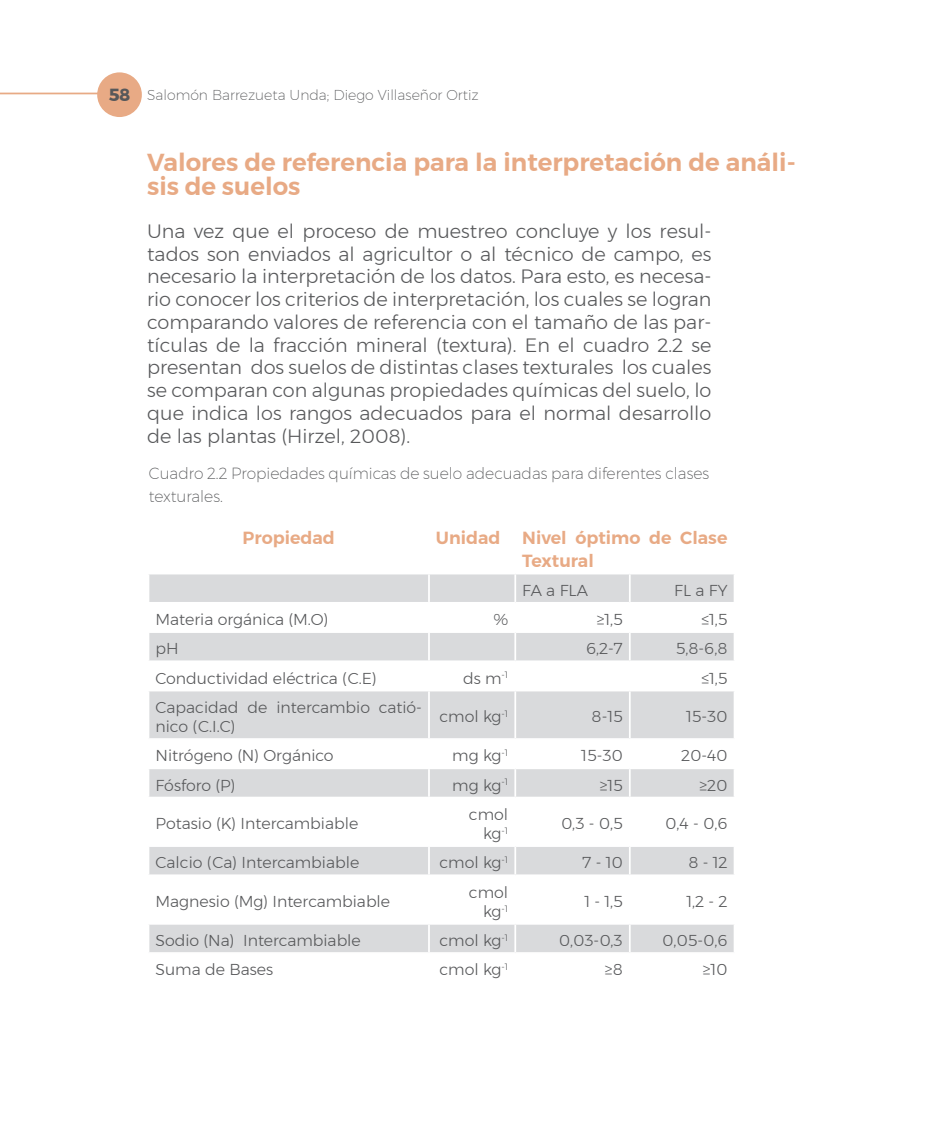
<style>
.page{position:relative;width:943px;height:1141px;background:#fff}
.page>*{position:absolute;margin:0;border:0;box-sizing:border-box;transform-origin:0 0}
.T-Texto{font:600 24.5px/24.5px "Montserrat";color:#e8aa85}
.body{font:300 19.25px/22.8px "Montserrat";color:#57585a;text-align:justify}
.Tema_de_los_cuadros{font:600 17.5px/22.8px "Montserrat";color:#e8aa85}
.body_cuadros{font:300 15.75px/19.2px "Montserrat";color:#57585a}
.body-cuadors_con_num{font:300 15.75px/19.2px "Montserrat";color:#57585a;text-align:right}
.pie_de_foto{font:200 15.75px/22.8px "Montserrat";color:#57585a}
.t1{font:200 14px "Montserrat";color:#57585a}
.s1{font-weight:700;font-size:17.5px}
</style>
<div class="page">
<div style="left:97px;top:72px;width:45px;height:45px;background:#e8aa85;border-radius:50%"></div>
<hr style="left:0;top:93px;width:98px;height:1px;background:#e8aa85">
<svg style="left:149px;top:574px;width:584px;height:378px;fill:#e0e1e2"></svg>
<hr style="left:428px;top:574px;width:2px;height:28px;background:#fff">
<hr style="left:514px;top:574px;width:2px;height:28px;background:#fff">
<hr style="left:148px;top:602px;width:281px;height:2px;background:#fff">
<svg style="left:428px;top:604px;width:1px;height:27px"></svg>
<hr style="left:429px;top:602px;width:86px;height:2px;background:#fff">
<hr style="left:514px;top:604px;width:2px;height:27px;background:#fff">
<hr style="left:515px;top:602px;width:114px;height:2px;background:#fff">
<hr style="left:629px;top:602px;width:106px;height:2px;background:#fff">
<hr style="left:148px;top:631px;width:281px;height:2px;background:#fff">
<hr style="left:428px;top:633px;width:2px;height:27px;background:#fff">
<hr style="left:429px;top:631px;width:86px;height:2px;background:#fff">
<hr style="left:514px;top:633px;width:2px;height:27px;background:#fff">
<svg style="left:629px;top:574px;width:1px;height:86px"></svg>
<hr style="left:515px;top:631px;width:114px;height:2px;background:#fff">
<hr style="left:629px;top:631px;width:106px;height:2px;background:#fff">
<hr style="left:148px;top:660px;width:281px;height:2px;background:#fff">
<svg style="left:428px;top:662px;width:1px;height:28px"></svg>
<hr style="left:429px;top:660px;width:86px;height:2px;background:#fff">
<hr style="left:514px;top:662px;width:2px;height:28px;background:#fff">
<hr style="left:515px;top:660px;width:114px;height:2px;background:#fff">
<hr style="left:629px;top:660px;width:106px;height:2px;background:#fff">
<hr style="left:148px;top:690px;width:281px;height:1px;background:#fff">
<hr style="left:428px;top:691px;width:2px;height:47px;background:#fff">
<hr style="left:428px;top:769px;width:2px;height:28px;background:#fff">
<hr style="left:428px;top:847px;width:2px;height:27px;background:#fff">
<hr style="left:428px;top:925px;width:2px;height:27px;background:#fff">
<hr style="left:429px;top:690px;width:86px;height:1px;background:#fff">
<hr style="left:514px;top:691px;width:2px;height:47px;background:#fff">
<hr style="left:629px;top:691px;width:1px;height:47px;background:#fff">
<hr style="left:514px;top:769px;width:2px;height:28px;background:#fff">
<hr style="left:514px;top:847px;width:2px;height:27px;background:#fff">
<svg style="left:629px;top:847px;width:1px;height:27px"></svg>
<hr style="left:514px;top:925px;width:2px;height:27px;background:#fff">
<hr style="left:515px;top:690px;width:114px;height:1px;background:#fff">
<hr style="left:629px;top:690px;width:106px;height:1px;background:#fff">
<hr style="left:148px;top:738px;width:281px;height:2px;background:#fff">
<hr style="left:429px;top:738px;width:86px;height:2px;background:#fff">
<hr style="left:515px;top:738px;width:114px;height:2px;background:#fff">
<hr style="left:629px;top:738px;width:106px;height:2px;background:#fff">
<svg style="left:428px;top:740px;width:1px;height:27px"></svg>
<hr style="left:514px;top:740px;width:2px;height:27px;background:#fff">
<svg style="left:629px;top:740px;width:1px;height:57px"></svg>
<hr style="left:148px;top:767px;width:281px;height:2px;background:#fff">
<hr style="left:429px;top:767px;width:86px;height:2px;background:#fff">
<hr style="left:515px;top:767px;width:114px;height:2px;background:#fff">
<hr style="left:629px;top:767px;width:106px;height:2px;background:#fff">
<hr style="left:148px;top:797px;width:281px;height:1px;background:#fff">
<hr style="left:429px;top:797px;width:86px;height:1px;background:#fff">
<hr style="left:515px;top:797px;width:114px;height:1px;background:#fff">
<hr style="left:629px;top:797px;width:106px;height:1px;background:#fff">
<hr style="left:428px;top:798px;width:1px;height:47px;background:#fff">
<hr style="left:514px;top:798px;width:2px;height:47px;background:#fff">
<hr style="left:629px;top:798px;width:1px;height:47px;background:#fff">
<hr style="left:148px;top:845px;width:281px;height:2px;background:#fff">
<hr style="left:429px;top:845px;width:86px;height:2px;background:#fff">
<hr style="left:515px;top:845px;width:114px;height:2px;background:#fff">
<hr style="left:629px;top:845px;width:106px;height:2px;background:#fff">
<hr style="left:148px;top:874px;width:281px;height:2px;background:#fff">
<hr style="left:429px;top:874px;width:86px;height:2px;background:#fff">
<hr style="left:515px;top:874px;width:114px;height:2px;background:#fff">
<hr style="left:629px;top:874px;width:106px;height:2px;background:#fff">
<hr style="left:428px;top:876px;width:1px;height:47px;background:#fff">
<hr style="left:514px;top:876px;width:2px;height:47px;background:#fff">
<hr style="left:629px;top:876px;width:1px;height:47px;background:#fff">
<hr style="left:148px;top:923px;width:281px;height:2px;background:#fff">
<hr style="left:429px;top:923px;width:86px;height:2px;background:#fff">
<hr style="left:515px;top:923px;width:114px;height:2px;background:#fff">
<hr style="left:629px;top:923px;width:106px;height:2px;background:#fff">
<svg style="left:629px;top:925px;width:1px;height:27px"></svg>
<p class="t1" style="left:109px;top:85px;width:371px"><span class="s1">58</span> Salomón Barrezueta Unda; Diego Villaseñor Ortiz</p>
<p class="T-Texto" style="left:147px;top:150px;width:650px">Valores de referencia para la interpretación de análi&shy;sis de suelos</p>
<p class="body" style="left:147px;top:219px;width:566px">Una vez que el proceso de muestreo concluye y los resul&shy;tados son enviados al agricultor o al técnico de campo, es necesario la interpretación de los datos. Para esto, es necesa&shy;rio conocer los criterios de interpretación, los cuales se logran comparando valores de referencia con el tamaño de las par&shy;tículas de la fracción mineral (textura). En el cuadro 2.2 se presentan dos suelos de distintas clases texturales los cuales se comparan con algunas propiedades químicas del suelo, lo que indica los rangos adecuados para el normal desarrollo de las plantas (Hirzel, 2008).</p>
<p class="pie_de_foto" style="left:149px;top:462px;width:562px">Cuadro 2.2 Propiedades químicas de suelo adecuadas para diferentes clases texturales.</p>
<p class="Tema_de_los_cuadros" style="left:242px;top:526px;width:94px">Propiedad</p>
<p class="Tema_de_los_cuadros" style="left:436px;top:526px;width:66px">Unidad</p>
<p class="Tema_de_los_cuadros" style="left:522px;top:526px;width:207px">Nivel óptimo de Clase<br>Textural</p>
<p class="body-cuadors_con_num" style="left:522px;top:580px;width:67px">FA a FLA</p>
<p class="body-cuadors_con_num" style="left:674px;top:580px;width:55px">FL a FY</p>
<p class="body_cuadros" style="left:155px;top:610px;width:174px">Materia orgánica (M.O)</p>
<p class="body-cuadors_con_num" style="left:493px;top:610px;width:16px">%</p>
<p class="body-cuadors_con_num" style="left:596px;top:610px;width:28px">≥1,5</p>
<p class="body-cuadors_con_num" style="left:701px;top:610px;width:28px">≤1,5</p>
<p class="body_cuadros" style="left:155px;top:639px;width:25px">pH</p>
<p class="body-cuadors_con_num" style="left:586px;top:639px;width:38px">6,2-7</p>
<p class="body-cuadors_con_num" style="left:675px;top:639px;width:53px">5,8-6,8</p>
<p class="body_cuadros" style="left:155px;top:668px;width:223px">Conductividad eléctrica (C.E)</p>
<p class="body-cuadors_con_num" style="left:463px;top:668px;width:47px">ds m<sup>-1</sup></p>
<p class="body-cuadors_con_num" style="left:701px;top:668px;width:28px">≤1,5</p>
<p class="body_cuadros" style="left:155px;top:697px;width:268px">Capacidad de intercambio catió&shy;nico (C.I.C)</p>
<p class="body-cuadors_con_num" style="left:439px;top:707px;width:70px">cmol kg<sup>-1</sup></p>
<p class="body-cuadors_con_num" style="left:591px;top:707px;width:33px">8-15</p>
<p class="body-cuadors_con_num" style="left:686px;top:707px;width:43px">15-30</p>
<p class="body_cuadros" style="left:155px;top:746px;width:180px">Nitrógeno (N) Orgánico</p>
<p class="body-cuadors_con_num" style="left:452px;top:746px;width:58px">mg kg<sup>-1</sup></p>
<p class="body-cuadors_con_num" style="left:581px;top:746px;width:43px">15-30</p>
<p class="body-cuadors_con_num" style="left:681px;top:746px;width:48px">20-40</p>
<p class="body_cuadros" style="left:155px;top:775px;width:81px">Fósforo (P)</p>
<p class="body-cuadors_con_num" style="left:452px;top:775px;width:58px">mg kg<sup>-1</sup></p>
<p class="body-cuadors_con_num" style="left:599px;top:775px;width:25px">≥15</p>
<p class="body-cuadors_con_num" style="left:699px;top:775px;width:29px">≥20</p>
<p class="body_cuadros" style="left:155px;top:814px;width:204px">Potasio (K) Intercambiable</p>
<p class="body-cuadors_con_num" style="left:469px;top:804px;width:41px">cmol kg<sup>-1</sup></p>
<p class="body-cuadors_con_num" style="left:561px;top:814px;width:63px">0,3 - 0,5</p>
<p class="body-cuadors_con_num" style="left:665px;top:814px;width:64px">0,4 - 0,6</p>
<p class="body_cuadros" style="left:155px;top:853px;width:205px">Calcio (Ca) Intercambiable</p>
<p class="body-cuadors_con_num" style="left:439px;top:853px;width:70px">cmol kg<sup>-1</sup></p>
<p class="body-cuadors_con_num" style="left:582px;top:853px;width:42px">7 - 10</p>
<p class="body-cuadors_con_num" style="left:688px;top:853px;width:41px">8 - 12</p>
<p class="body_cuadros" style="left:155px;top:892px;width:236px">Magnesio (Mg) Intercambiable</p>
<p class="body-cuadors_con_num" style="left:469px;top:882px;width:41px">cmol kg<sup>-1</sup></p>
<p class="body-cuadors_con_num" style="left:584px;top:892px;width:40px">1 - 1,5</p>
<p class="body-cuadors_con_num" style="left:686px;top:892px;width:43px">1,2 - 2</p>
<p class="body_cuadros" style="left:155px;top:931px;width:207px">Sodio (Na) Intercambiable</p>
<p class="body-cuadors_con_num" style="left:439px;top:931px;width:70px">cmol kg<sup>-1</sup></p>
<p class="body-cuadors_con_num" style="left:559px;top:931px;width:65px">0,03-0,3</p>
<p class="body-cuadors_con_num" style="left:662px;top:931px;width:67px">0,05-0,6</p>
<p class="body_cuadros" style="left:155px;top:960px;width:119px">Suma de Bases</p>
<p class="body-cuadors_con_num" style="left:439px;top:960px;width:70px">cmol kg<sup>-1</sup></p>
<p class="body-cuadors_con_num" style="left:605px;top:960px;width:19px">≥8</p>
<p class="body-cuadors_con_num" style="left:702px;top:960px;width:26px">≥10</p>
</div>
